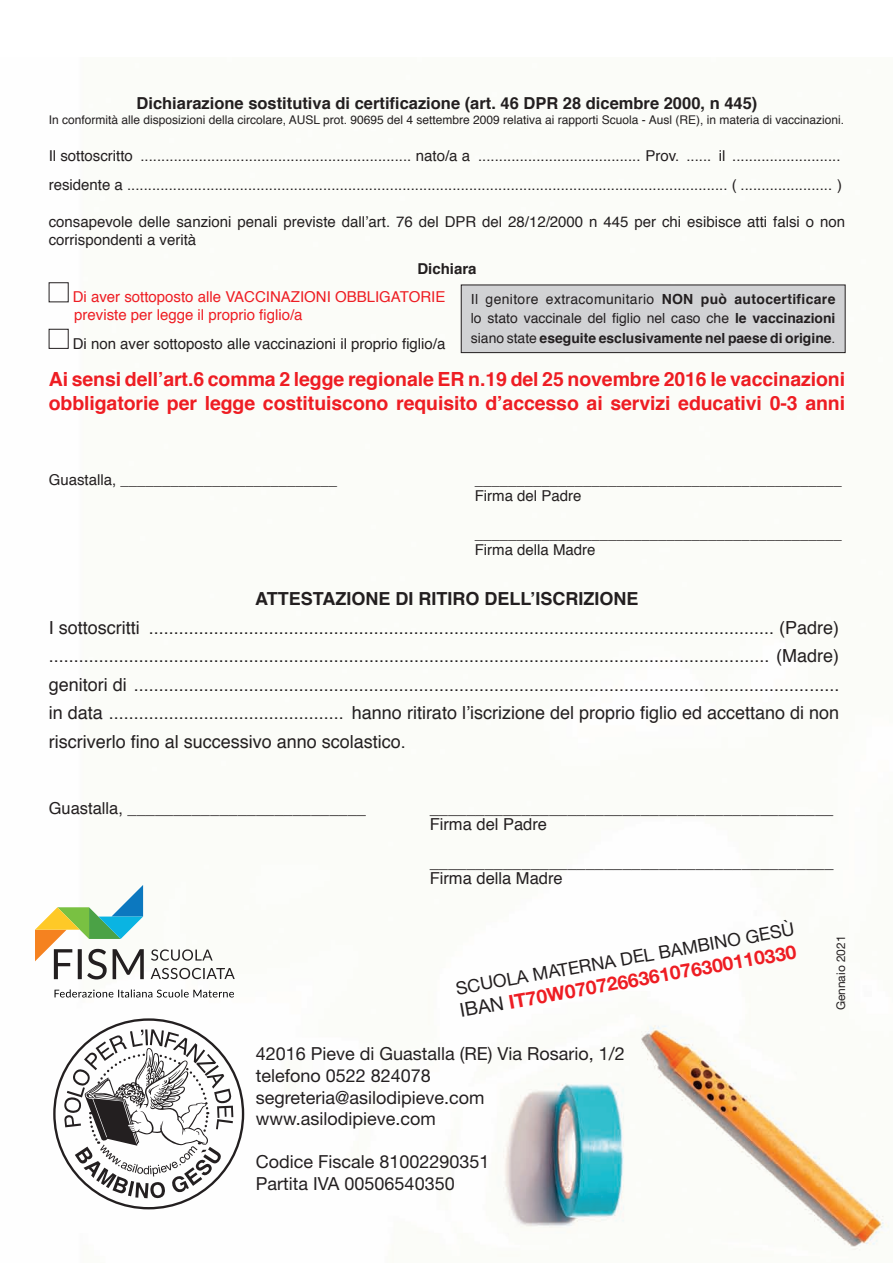
<style>
.page{position:relative;width:893px;height:1263px;background:#fff}
.page>*{position:absolute;margin:0;border:0;box-sizing:border-box;transform-origin:0 0}
.t1{font:700 19.5px "Helvetica";letter-spacing:-.005em;color:#ee1d23}
.t2{font:700 19.2px "Helvetica Neue LT Std";color:#ee1d23}
.t3{font:18px "Helvetica";color:#231f20}
.t4{font:18px "Helvetica Neue LT Std";color:#231f20}
.t5{font:700 18px "Helvetica";color:#231f20}
.t6{font:16.5px "Helvetica";color:#231f20}
.t7{font:700 16.5px "Helvetica";color:#231f20}
.t8{font:15px/18px "Helvetica";color:#231f20}
.t9{font:15px "Helvetica";color:#ee1d23}
.t10{font:700 15px "Helvetica";color:#231f20}
.t11{font:700 13.95px "Helvetica";color:#231f20}
.t12{font:13.95px "Helvetica";color:#231f20}
.t13{font:13.95px "Helvetica";letter-spacing:.025em;color:#231f20}
.t14{font:12px "Helvetica";color:#231f20}
.t15{font:12px "Helvetica Neue LT Std";color:#231f20}
.s1{font-weight:700}
.s2{font-weight:400}
.s3{font-weight:400;color:#231f20}
</style>
<div class="page">
<img style="left:48px;top:282px;width:841px;height:969px">
<div style="left:49px;top:282px;width:20px;height:20px;border:1px solid #231f20"></div>
<div style="left:49px;top:329px;width:20px;height:20px;border:1px solid #231f20"></div>
<div style="left:461px;top:285px;width:384px;height:68px;background:#d1d2d4"></div>
<div style="left:461px;top:285px;width:384px;height:68px;border:1px solid #231f20"></div>
<svg style="left:64px;top:1029px;width:169px;height:169px"></svg>
<svg style="left:35px;top:885px;width:109px;height:94px"></svg>
<svg style="left:55px;top:989px;width:179px;height:8px"></svg>
<svg style="left:151px;top:968px;width:84px;height:11px"></svg>
<svg style="left:151px;top:949px;width:62px;height:12px"></svg>
<p class="t7" style="left:136px;top:90px;width:622px">Dichiarazione sostitutiva di certificazione (art. 46 DPR 28 dicembre 2000, n 445)</p>
<p class="t14" style="left:49px;top:110px;width:797px">In conformità alle disposizioni della circolare, AUSL prot. 90695 del 4 settembre 2009 relativa ai rapporti Scuola - Ausl (RE), in materia di vaccinazioni.</p>
<p class="t8" style="left:49px;top:147px;width:793px">Il sottoscritto ................................................................. nato/a a ....................................... Prov. ...... il ..........................</p>
<p class="t8" style="left:49px;top:176px;width:795px">residente a ................................................................................................................................................ ( ...................... )</p>
<p class="t8" style="left:49px;top:213px;width:798px">consapevole delle sanzioni penali previste dall’art. 76 del DPR del 28/12/2000 n 445 per chi esibisce atti falsi o non corrispondenti a verità</p>
<p class="t10" style="left:417px;top:256px;width:61px">Dichiara</p>
<p class="t9" style="left:73px;top:285px;width:374px">Di aver sottoposto alle VACCINAZIONI OBBLIGATORIE</p>
<p class="t9" style="left:74px;top:303px;width:230px">previste per legge il proprio figlio/a</p>
<p class="t8" style="left:73px;top:335px;width:374px">Di non aver sottoposto alle vaccinazioni il proprio figlio/a</p>
<p class="t1" style="left:49px;top:364px;width:798px">Ai sensi dell’art.6 comma 2 legge regionale ER n.19 del 25 novembre 2016 le vaccinazioni</p>
<p class="t1" style="left:49px;top:387px;width:798px">obbligatorie per legge costituiscono requisito d’accesso ai servizi educativi 0-3 anni</p>
<p class="t13" style="left:471px;top:288px;width:366px">Il genitore extracomunitario <span class="s1">NON può autocertificare</span></p>
<p class="t12" style="left:471px;top:307px;width:366px">lo stato vaccinale del figlio nel caso che <span class="s1">le vaccinazioni</span></p>
<p class="t11" style="left:471px;top:326px;width:366px"><span class="s2">siano state</span> eseguite esclusivamente nel paese di origine<span class="s2">.</span></p>
<p class="t8" style="left:49px;top:471px;width:290px">Guastalla, __________________________</p>
<p class="t8" style="left:475px;top:471px;width:368px">____________________________________________</p>
<p class="t8" style="left:475px;top:487px;width:108px">Firma del Padre</p>
<p class="t8" style="left:475px;top:525px;width:369px">____________________________________________</p>
<p class="t8" style="left:475px;top:541px;width:122px">Firma della Madre</p>
<p class="t5" style="left:255px;top:584px;width:385px">ATTESTAZIONE DI RITIRO DELL’ISCRIZIONE</p>
<p class="t3" style="left:49px;top:614px;width:792px">I sottoscritti ............................................................................................................................. (Padre)</p>
<p class="t3" style="left:49px;top:642px;width:792px">................................................................................................................................................ (Madre)</p>
<p class="t3" style="left:49px;top:671px;width:792px">genitori di .............................................................................................................................................</p>
<p class="t3" style="left:49px;top:699px;width:792px">in data ............................................... hanno ritirato l’iscrizione del proprio figlio ed accettano di non</p>
<p class="t3" style="left:49px;top:728px;width:359px">riscriverlo fino al successivo anno scolastico.</p>
<p class="t6" style="left:49px;top:795px;width:319px">Guastalla, __________________________</p>
<p class="t6" style="left:430px;top:795px;width:405px">____________________________________________</p>
<p class="t6" style="left:430px;top:812px;width:119px">Firma del Padre</p>
<p class="t6" style="left:430px;top:849px;width:405px">____________________________________________</p>
<p class="t6" style="left:430px;top:866px;width:134px">Firma della Madre</p>
<p class="t4" style="left:454px;top:978px;width:345px;rotate:-10deg">SCUOLA MATERNA DEL BAMBINO GESÙ</p>
<p class="t2" style="left:458px;top:999px;width:343px;rotate:-10deg"><span class="s3">IBAN</span> IT70W0707266361076300110330</p>
<p class="t15" style="left:834px;top:1010px;width:76px;rotate:-90deg">Gennaio 2021</p>
<p class="t4" style="left:256px;top:1043px;width:371px">42016 Pieve di Guastalla (RE) Via Rosario, 1/2</p>
<p class="t4" style="left:256px;top:1065px;width:177px">telefono 0522 824078</p>
<p class="t4" style="left:256px;top:1086px;width:230px">segreteria@asilodipieve.com</p>
<p class="t4" style="left:256px;top:1108px;width:181px">www.asilodipieve.com</p>
<p class="t4" style="left:256px;top:1151px;width:235px">Codice Fiscale 81002290351</p>
<p class="t4" style="left:256px;top:1173px;width:200px">Partita IVA 00506540350</p>
</div>
